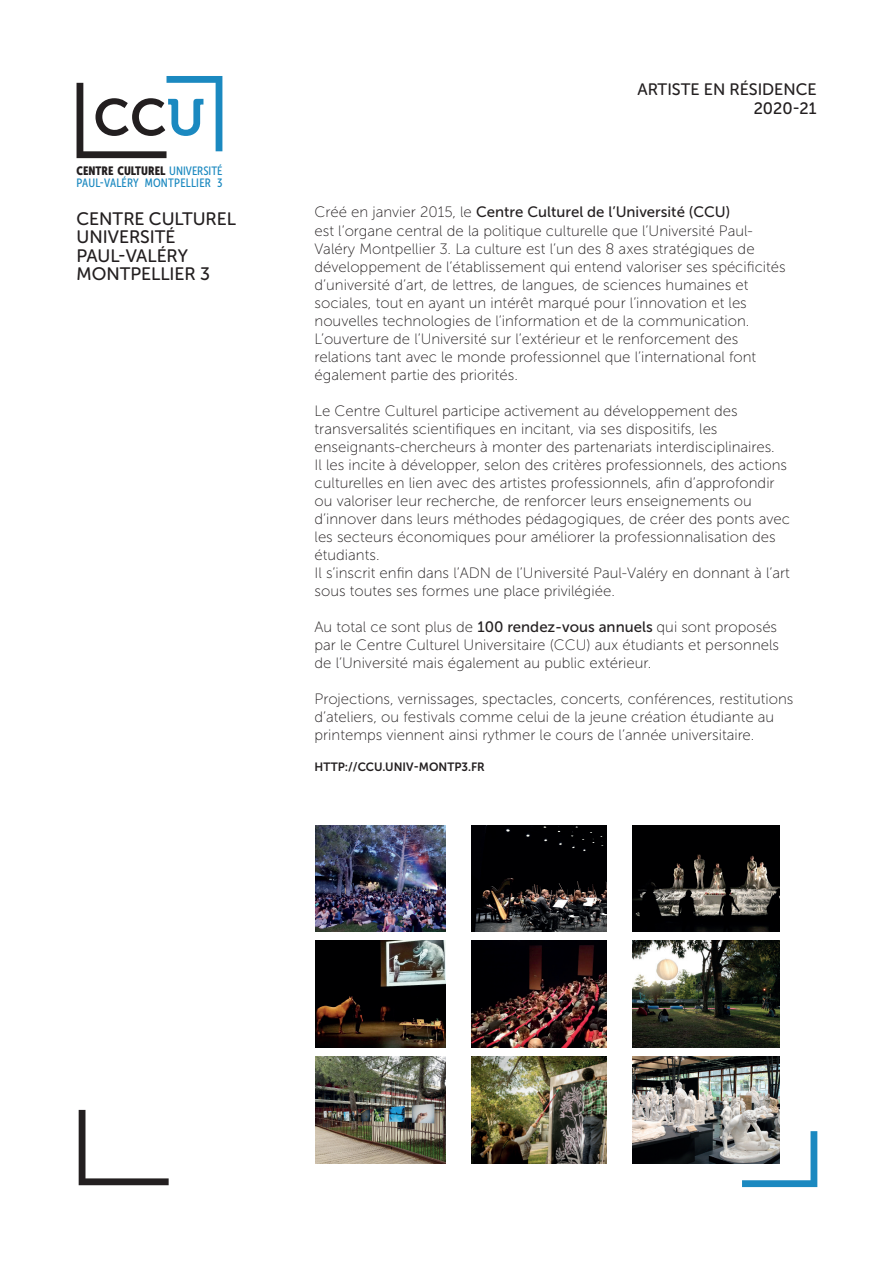
<style>
.page{position:relative;width:893px;height:1263px;background:#fff}
.page>*{position:absolute;margin:0;border:0;box-sizing:border-box;transform-origin:0 0}
.t1{font:18px/18.5px "Museo Sans Rounded 500";color:#231f20}
.t2{font:16.5px/18.5px "Museo Sans Rounded 500";color:#231f20;text-align:right}
.t3{font:15px/18px "Museo Sans 100";color:#231f20}
.t4{font:15px "Museo Sans 500";color:#231f20}
.t5{font:12px "Museo Sans 700";color:#231f20}
.t6{font:12px "Museo Sans Cond 900";color:#231f20}
.t7{font:12px "Museo Sans Cond 500";letter-spacing:.02em;color:#1b89c0}
.s1{font-family:"Museo Sans Cond 500";color:#1b89c0}
.s2{font-family:"Museo Sans 100"}
.s3{font-family:"Museo Sans 500"}
</style>
<div class="page">
<svg style="left:77px;top:76px;width:145px;height:82px"></svg>
<svg style="left:742px;top:1131px;width:75px;height:56px"></svg>
<svg style="left:79px;top:1110px;width:90px;height:75px"></svg>
<img style="left:315px;top:825px;width:131px;height:107px">
<img style="left:633px;top:825px;width:147px;height:107px">
<img style="left:472px;top:825px;width:134px;height:107px">
<img style="left:315px;top:941px;width:131px;height:107px">
<img style="left:633px;top:941px;width:147px;height:107px">
<img style="left:472px;top:941px;width:134px;height:107px">
<img style="left:315px;top:1057px;width:131px;height:106px">
<img style="left:633px;top:1057px;width:147px;height:106px">
<img style="left:472px;top:1057px;width:134px;height:106px">
<p class="t6" style="left:77px;top:164px;width:147px">CENTRE CULTUREL <span class="s1">UNIVERSITÉ</span></p>
<p class="t7" style="left:77px;top:177px;width:147px">PAUL-VALÉRY MONTPELLIER 3</p>
<p class="t1" style="left:77px;top:209px;width:161px">CENTRE CULTUREL<br>UNIVERSITÉ<br>PAUL-VALÉRY<br>MONTPELLIER 3</p>
<p class="t2" style="left:637px;top:80px;width:181px">ARTISTE EN RÉSIDENCE<br>2020-21</p>
<p class="t4" style="left:315px;top:204px;width:417px"><span class="s2">Créé en janvier 2015, le</span> Centre Culturel de l’Université (CCU)</p>
<p class="t3" style="left:315px;top:221px;width:473px">est l’organe central de la politique culturelle que l’Université Paul-Valéry Montpellier 3. La culture est l’un des 8 axes stratégiques de développement de l’établissement qui entend valoriser ses spécificités d’université d’art, de lettres, de langues, de sciences humaines et sociales, tout en ayant un intérêt marqué pour l’innovation et les nouvelles technologies de l’information et de la communication.<br>L’ouverture de l’Université sur l’extérieur et le renforcement des relations tant avec le monde professionnel que l’international font également partie des priorités.</p>
<p class="t3" style="left:315px;top:401px;width:477px">Le Centre Culturel participe activement au développement des transversalités scientifiques en incitant, via ses dispositifs, les enseignants-chercheurs à monter des partenariats interdisciplinaires.<br>Il les incite à développer, selon des critères professionnels, des actions culturelles en lien avec des artistes professionnels, afin d’approfondir ou valoriser leur recherche, de renforcer leurs enseignements ou d’innover dans leurs méthodes pédagogiques, de créer des ponts avec les secteurs économiques pour améliorer la professionnalisation des étudiants.<br>Il s’inscrit enfin dans l’ADN de l’Université Paul-Valéry en donnant à l’art sous toutes ses formes une place privilégiée.</p>
<p class="t3" style="left:315px;top:617px;width:466px">Au total ce sont plus de <span class="s3">100 rendez-vous annuels</span> qui sont proposés par le Centre Culturel Universitaire (CCU) aux étudiants et personnels de l’Université mais également au public extérieur.</p>
<p class="t3" style="left:315px;top:689px;width:480px">Projections, vernissages, spectacles, concerts, conférences, restitutions d’ateliers, ou festivals comme celui de la jeune création étudiante au printemps viennent ainsi rythmer le cours de l’année universitaire.</p>
<p class="t5" style="left:315px;top:760px;width:172px">HTTP://CCU.UNIV-MONTP3.FR</p>
</div>
